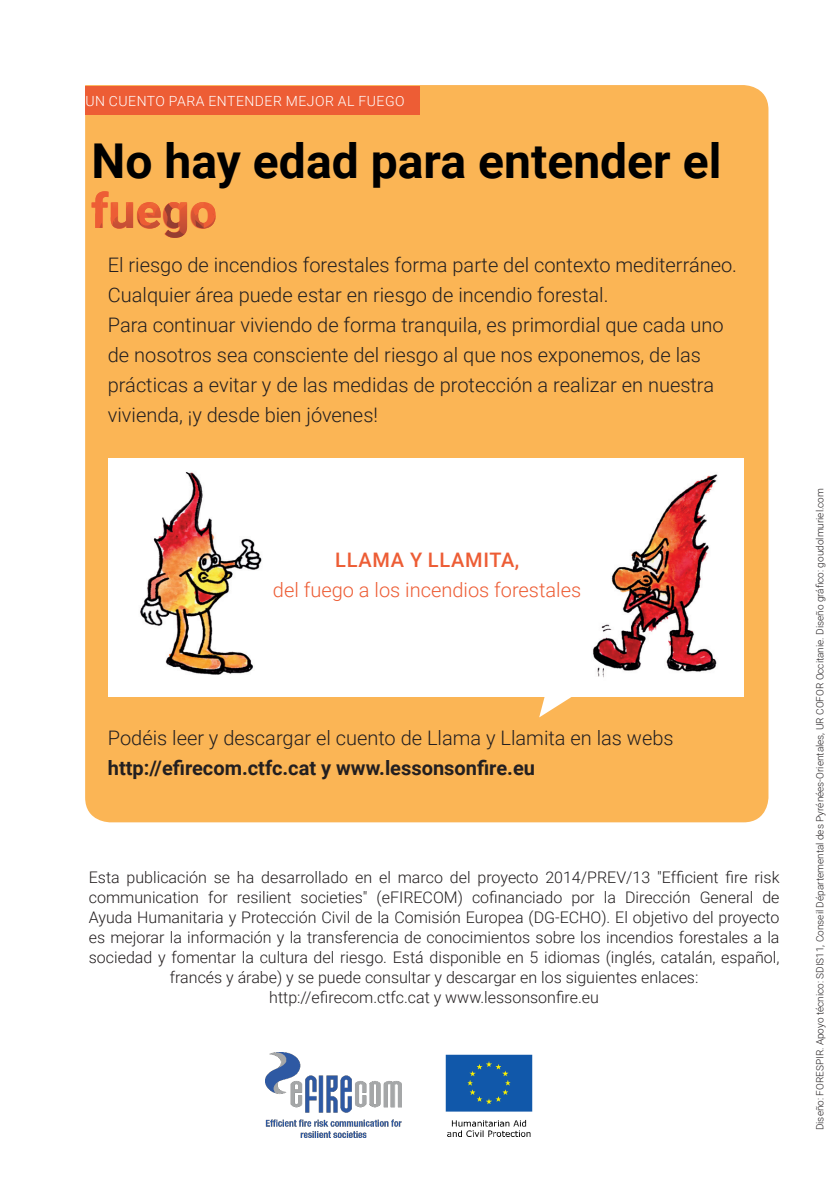
<style>
.page{position:relative;width:840px;height:1191px;background:#fff}
.page>*{position:absolute;margin:0;border:0;box-sizing:border-box;transform-origin:0 0}
.t1{font:700 48px/50px "Roboto";color:#000}
.t2{font:300 20px/30px "Roboto";color:#231f20}
.t3{font:300 20px "Roboto";color:#ed5d35}
.t4{font:500 20px "Roboto";letter-spacing:.035em;color:#ed5d35}
.t5{font:300 16px/20px "Roboto";color:#231f20;text-align:center}
.t6{font:300 14px "Roboto";letter-spacing:.035em;color:#fff}
.t7{font:300 10px "Roboto";color:#231f20}
.s1{color:#ed5d35}
.s2{font-weight:700}
</style>
<div class="page">
<div style="left:85px;top:85px;width:683px;height:737px;background:#fbb555"></div>
<div style="left:85px;top:86px;width:335px;height:29px;background:#ed5d35"></div>
<img style="left:265px;top:1052px;width:136px;height:85px">
<img style="left:445px;top:1054px;width:88px;height:82px">
<div style="left:108px;top:458px;width:635px;height:238px;background:#fff"></div>
<img style="left:592px;top:474px;width:126px;height:204px">
<img style="left:140px;top:472px;width:122px;height:203px">
<svg style="left:539px;top:696px;width:42px;height:21px"></svg>
<svg style="left:91px;top:191px;width:124px;height:47px;background:#ed9249"></svg>
<p class="t6" style="left:85px;top:91px;width:320px">UN CUENTO PARA ENTENDER MEJOR AL FUEGO</p>
<p class="t1" style="left:91px;top:134px;width:631px">No hay edad para entender el <span class="s1">fuego</span></p>
<p class="t2" style="left:108px;top:249px;width:630px">El riesgo de incendios forestales forma parte del contexto mediterráneo.<br>Cualquier área puede estar en riesgo de incendio forestal.</p>
<p class="t2" style="left:108px;top:309px;width:617px">Para continuar viviendo de forma tranquila, es primordial que cada uno de nosotros sea consciente del riesgo al que nos exponemos, de las prácticas a evitar y de las medidas de protección a realizar en nuestra vivienda, ¡y desde bien jóvenes!</p>
<p class="t4" style="left:335px;top:545px;width:185px">LLAMA Y LLAMITA,</p>
<p class="t3" style="left:273px;top:575px;width:309px">del fuego a los incendios forestales</p>
<p class="t2" style="left:108px;top:722px;width:567px">Podéis leer y descargar el cuento de Llama y Llamita en las webs <span class="s2">http://efirecom.ctfc.cat y www.lessonsonfire.eu</span></p>
<p class="t5" style="left:89px;top:866px;width:691px">Esta publicación se ha desarrollado en el marco del proyecto 2014/PREV/13 "Efficient fire risk communication for resilient societies" (eFIRECOM) cofinanciado por la Dirección General de Ayuda Humanitaria y Protección Civil de la Comisión Europea (DG-ECHO). El objetivo del proyecto es mejorar la información y la transferencia de conocimientos sobre los incendios forestales a la sociedad y fomentar la cultura del riesgo. Está disponible en 5 idiomas (inglés, catalán, español, francés y árabe) y se puede consultar y descargar en los siguientes enlaces:</p>
<p class="t5" style="left:269px;top:986px;width:331px">http://efirecom.ctfc.cat y www.lessonsonfire.eu</p>
<p class="t7" style="left:812px;top:1130px;width:643px;rotate:-90deg">Diseño: FORESPIR. Apoyo técnico: SDIS11, Conseil Départemental des Pyrénées-Orientales, UR COFOR Occitanie. Diseño gráfico: goudolmuriel.com</p>
</div>
